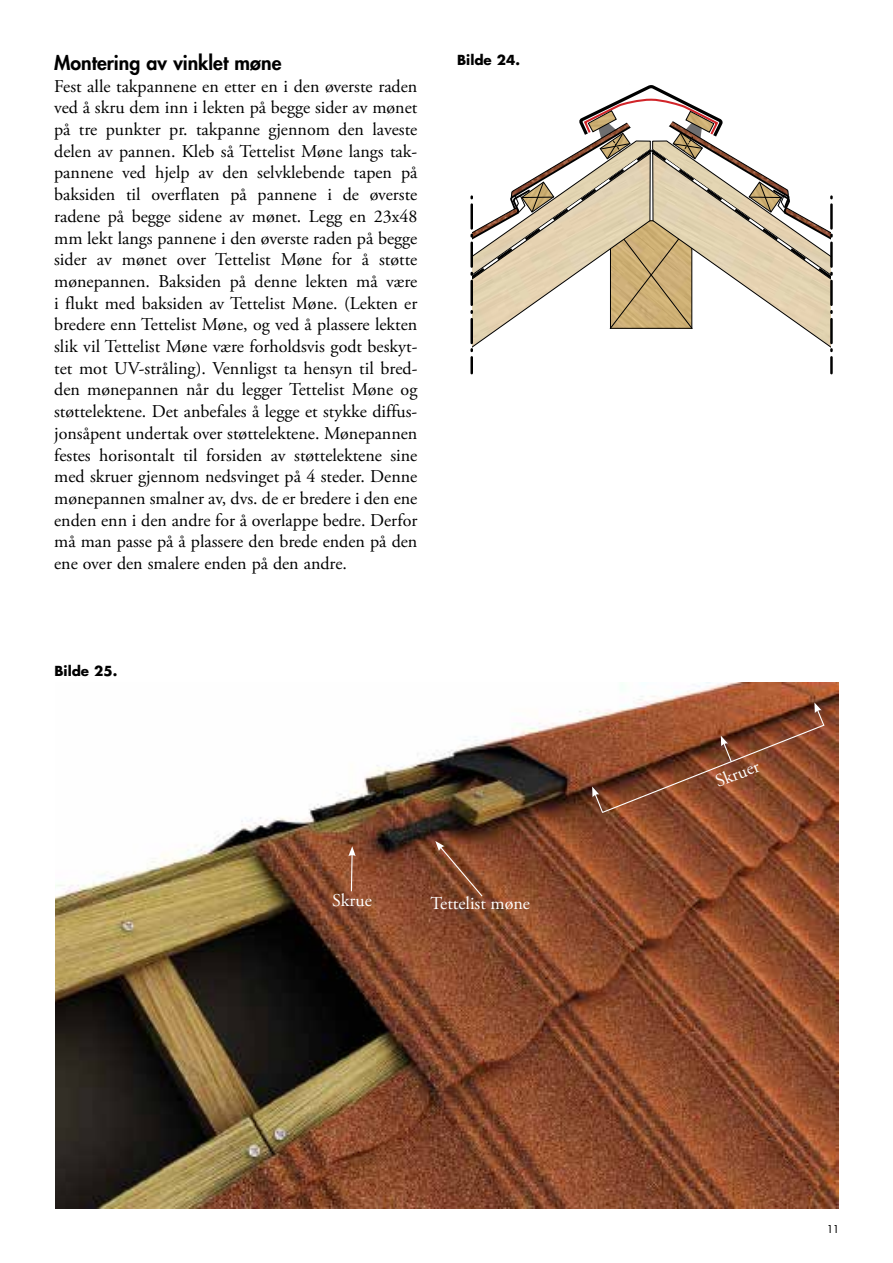
<style>
.page{position:relative;width:893px;height:1263px;background:#fff}
.page>*{position:absolute;margin:0;border:0;box-sizing:border-box;transform-origin:0 0}
.t1{font:800 19.5px "Futura Std";color:#000}
.t2{font:18px/21.8px "Adobe Garamond Pro";color:#000;text-align:justify}
.t3{font:18px "Adobe Garamond Pro";color:#fff}
.t4{font:700 13.5px "Futura Std";color:#000}
.t5{font:500 10.5px "Futura Std";color:#000}
</style>
<div class="page">
<img style="left:55px;top:682px;width:783px;height:526px">
<svg style="left:435px;top:841px;width:49px;height:57px;background:#894d31"></svg>
<svg style="left:348px;top:846px;width:8px;height:46px"></svg>
<svg style="left:592px;top:682px;width:234px;height:132px;background:#9b5d41"></svg>
<svg style="left:470px;top:85px;width:363px;height:288px"></svg>
<p class="t1" style="left:54px;top:50px;width:229px">Montering av vinklet møne</p>
<p class="t2" style="left:54px;top:76px;width:365px">Fest alle takpannene en etter en i den øverste raden ved å skru dem inn i lekten på begge sider av mønet på tre punkter pr. takpanne gjennom den laveste delen av pannen. Kleb så Tettelist Møne langs tak&shy;pannene ved hjelp av den selvklebende tapen på baksiden til overflaten på pannene i de øverste radene på begge sidene av mønet. Legg en 23x48 mm lekt langs pannene i den øverste raden på begge sider av mønet over Tettelist Møne for å støtte mønepannen. Baksiden på denne lekten må være i flukt med baksiden av Tettelist Møne. (Lekten er bredere enn Tettelist Møne, og ved å plassere lekten slik vil Tettelist Møne være forholdsvis godt beskyt&shy;tet mot UV-stråling). Vennligst ta hensyn til bred&shy;den mønepannen når du legger Tettelist Møne og støttelektene. Det anbefales å legge et stykke diffus&shy;jonsåpent undertak over støttelektene. Mønepannen festes horisontalt til forsiden av støttelektene sine med skruer gjennom nedsvinget på 4 steder. Denne mønepannen smalner av, dvs. de er bredere i den ene enden enn i den andre for å overlappe bedre. Derfor må man passe på å plassere den brede enden på den ene over den smalere enden på den andre.</p>
<p class="t4" style="left:54px;top:661px;width:64px">Bilde 25.</p>
<p class="t4" style="left:457px;top:51px;width:64px">Bilde 24.</p>
<p class="t3" style="left:332px;top:889px;width:41px">Skrue</p>
<p class="t3" style="left:431px;top:892px;width:101px">Tettelist møne</p>
<p class="t3" style="left:712px;top:772px;width:47px;rotate:-21deg">Skruer</p>
<p class="t5" style="left:827px;top:1222px;width:14px">11</p>
</div>
